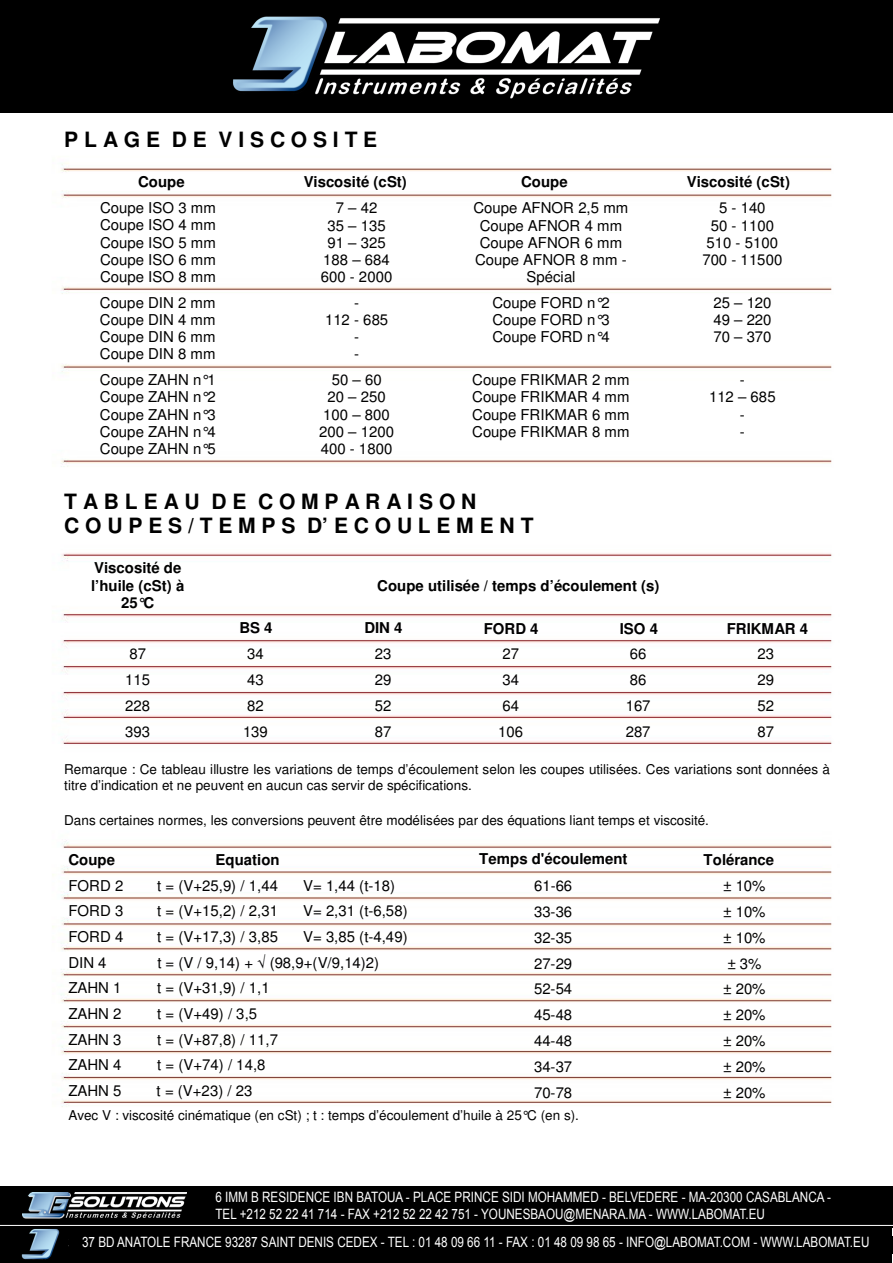
<style>
.page{position:relative;width:893px;height:1263px;background:#fff}
.page>*{position:absolute;margin:0;border:0;box-sizing:border-box;transform-origin:0 0}
.t1{font:700 21px/24.2px "Helvetica";color:#000}
.t2{font:15px/25.8px "Helvetica";color:#000;text-align:center}
.t3{font:700 15px/25.8px "Helvetica";color:#000;text-align:center}
.t4{font:14.25px/17.1px "Arial";color:#fff;scale:.82 1}
.t5{font:13.5px/16.4px "Helvetica";letter-spacing:.005em;color:#000}
.s1{font-weight:700}
.s2{font-weight:400}
</style>
<div class="page">
<div style="left:0;top:1186px;width:893px;height:41px;background:#000"></div>
<img style="left:0;top:0;width:893px;height:113px">
<div style="left:0;top:1227px;width:892px;height:35px;background:#000"></div>
<img style="left:23px;top:1193px;width:163px;height:25px">
<div style="left:69px;top:1236px;width:824px;height:17px;background:#000"></div>
<hr style="left:0;top:1225px;width:893px;height:1px;background:#fff">
<img style="left:52px;top:163px;width:780px;height:944px">
<svg style="left:258px;top:954px;width:7px;height:14px"></svg>
<p class="t1" style="left:64px;top:129px;width:314px">P L A G E D E V I S C O S I T E</p>
<p class="t2" style="left:100px;top:171px;width:117px"><span class="s1">Coupe<br></span>Coupe ISO 3 mm</p>
<p class="t2" style="left:100px;top:218px;width:117px;line-height:17.1px;text-align:justify">Coupe ISO 4 mm Coupe ISO 5 mm Coupe ISO 6 mm Coupe ISO 8 mm</p>
<p class="t2" style="left:100px;top:295px;width:117px;line-height:17.2px;text-align:justify">Coupe DIN 2 mm Coupe DIN 4 mm Coupe DIN 6 mm Coupe DIN 8 mm</p>
<p class="t2" style="left:100px;top:373px;width:117px;line-height:17.2px;text-align:justify">Coupe ZAHN n°1<br>Coupe ZAHN n°2<br>Coupe ZAHN n°3<br>Coupe ZAHN n°4<br>Coupe ZAHN n°5</p>
<p class="t3" style="left:304px;top:170px;width:105px">Viscosité (cSt)<br><span class="s2">7 – 42</span></p>
<p class="t2" style="left:321px;top:218px;width:73px;line-height:17.1px">35 – 135<br>91 – 325<br>188 – 684<br>600 - 2000</p>
<p class="t2" style="left:325px;top:295px;width:65px;line-height:17.2px">-<br>112 - 685 -<br>-</p>
<p class="t2" style="left:319px;top:373px;width:76px;line-height:17.2px">50 – 60<br>20 – 250<br>100 – 800<br>200 – 1200<br>400 - 1800</p>
<p class="t2" style="left:473px;top:170px;width:156px;text-align:left;text-indent:48px"><span class="s1">Coupe<br></span>Coupe AFNOR 2,5 mm</p>
<p class="t2" style="left:475px;top:218px;width:153px;line-height:17.1px">Coupe AFNOR 4 mm<br>Coupe AFNOR 6 mm<br>Coupe AFNOR 8 mm -<br>Spécial</p>
<p class="t2" style="left:492px;top:295px;width:119px;line-height:17.2px;text-align:justify">Coupe FORD n°2<br>Coupe FORD n°3<br>Coupe FORD n°4</p>
<p class="t2" style="left:472px;top:373px;width:159px;line-height:17.1px;text-align:justify">Coupe FRIKMAR 2 mm Coupe FRIKMAR 4 mm Coupe FRIKMAR 6 mm Coupe FRIKMAR 8 mm</p>
<p class="t3" style="left:687px;top:170px;width:105px">Viscosité (cSt)<br><span class="s2">5 - 140</span></p>
<p class="t2" style="left:702px;top:218px;width:81px;line-height:17.1px">50 - 1100<br>510 - 5100<br>700 - 11500</p>
<p class="t2" style="left:713px;top:295px;width:60px;line-height:17.2px;text-align:justify">25 – 120<br>49 – 220<br>70 – 370</p>
<p class="t2" style="left:709px;top:373px;width:68px;line-height:17.1px">-<br>112 – 685 -<br>-</p>
<p class="t1" style="left:64px;top:491px;width:471px">T A B L E A U D E C O M P A R A I S O N<br>C O U P E S / T E M P S D’ E C O U L E M E N T</p>
<p class="t3" style="left:91px;top:561px;width:95px;line-height:17.2px">Viscosité de l’huile (cSt) à<br>25°C</p>
<p class="t3" style="left:239px;top:616px;width:35px">BS 4</p>
<p class="t2" style="left:125px;top:643px;width:26px;text-align:left">87<br>115<br>228<br>393</p>
<p class="t2" style="left:243px;top:643px;width:26px;text-align:left">34<br>43<br>82<br>139</p>
<p class="t3" style="left:377px;top:574px;width:284px">Coupe utilisée / temps d’écoulement (s)</p>
<p class="t2" style="left:364px;top:616px;width:40px"><span class="s1">DIN 4<br></span>23<br>29<br>52<br>87</p>
<p class="t2" style="left:484px;top:617px;width:56px"><span class="s1">FORD 4<br></span>27<br>34<br>64<br>106</p>
<p class="t2" style="left:620px;top:617px;width:40px"><span class="s1">ISO 4<br></span>66<br>86<br>167<br>287</p>
<p class="t3" style="left:727px;top:616px;width:83px">FRIKMAR 4<br><span class="s2">23<br>29<br>52<br>87</span></p>
<p class="t5" style="left:64px;top:762px;width:767px">Remarque : Ce tableau illustre les variations de temps d’écoulement selon les coupes utilisées. Ces variations sont données à titre d’indication et ne peuvent en aucun cas servir de spécifications.</p>
<p class="t5" style="left:64px;top:813px;width:646px">Dans certaines normes, les conversions peuvent être modélisées par des équations liant temps et viscosité.</p>
<p class="t2" style="left:68px;top:848px;width:56px;text-align:left"><span class="s1">Coupe<br></span>FORD 2<br>FORD 3<br>FORD 4<br>DIN 4<br>ZAHN 1<br>ZAHN 2<br>ZAHN 3<br>ZAHN 4</p>
<p class="t2" style="left:157px;top:848px;width:124px;text-align:justify;text-indent:58px"><span class="s1">Equation </span>t = (V+25,9) / 1,44 t = (V+15,2) / 2,31 t = (V+17,3) / 3,85</p>
<p class="t3" style="left:479px;top:846px;width:150px;line-height:27.3px">Temps d'écoulement<br><span class="s2">61-66</span></p>
<p class="t2" style="left:534px;top:900px;width:40px;text-align:justify">33-36<br>32-35<br>27-29<br>52-54<br>45-48<br>44-48<br>34-37<br>70-78</p>
<p class="t2" style="left:723px;top:848px;width:52px;text-align:left;text-indent:-20px"><span class="s1">Tolérance </span>± 10% ± 10% ± 10% ± 3%<br>± 20% ± 20% ± 20% ± 20% ± 20%</p>
<p class="t2" style="left:303px;top:874px;width:106px;text-align:left">V= 1,44 (t-18)<br>V= 2,31 (t-6,58)<br>V= 3,85 (t-4,49)</p>
<p class="t2" style="left:157px;top:951px;width:223px">t = (V / 9,14) + (98,9+(V/9,14)2)</p>
<p class="t2" style="left:157px;top:976px;width:122px;text-align:left">t = (V+31,9) / 1,1<br>t = (V+49) / 3,5<br>t = (V+87,8) / 11,7 t = (V+74) / 14,8</p>
<p class="t2" style="left:68px;top:1079px;width:55px">ZAHN 5</p>
<p class="t2" style="left:157px;top:1079px;width:97px">t = (V+23) / 23</p>
<p class="t5" style="left:68px;top:1108px;width:512px">Avec V : viscosité cinématique (en cSt) ; t : temps d’écoulement d’huile à 25°C (en s).</p>
<p class="t4" style="left:215px;top:1189px;width:752px">6 IMM B RESIDENCE IBN BATOUA - PLACE PRINCE SIDI MOHAMMED - BELVEDERE - MA-20300 CASABLANCA -<br>TEL +212 52 22 41 714 - FAX +212 52 22 42 751 - YOUNESBAOU@MENARA.MA - WWW.LABOMAT.EU</p>
<p class="t4" style="left:82px;top:1233px;width:962px">37 BD ANATOLE FRANCE 93287 SAINT DENIS CEDEX - TEL : 01 48 09 66 11 - FAX : 01 48 09 98 65 - INFO@LABOMAT.COM - WWW.LABOMAT.EU</p>
</div>
